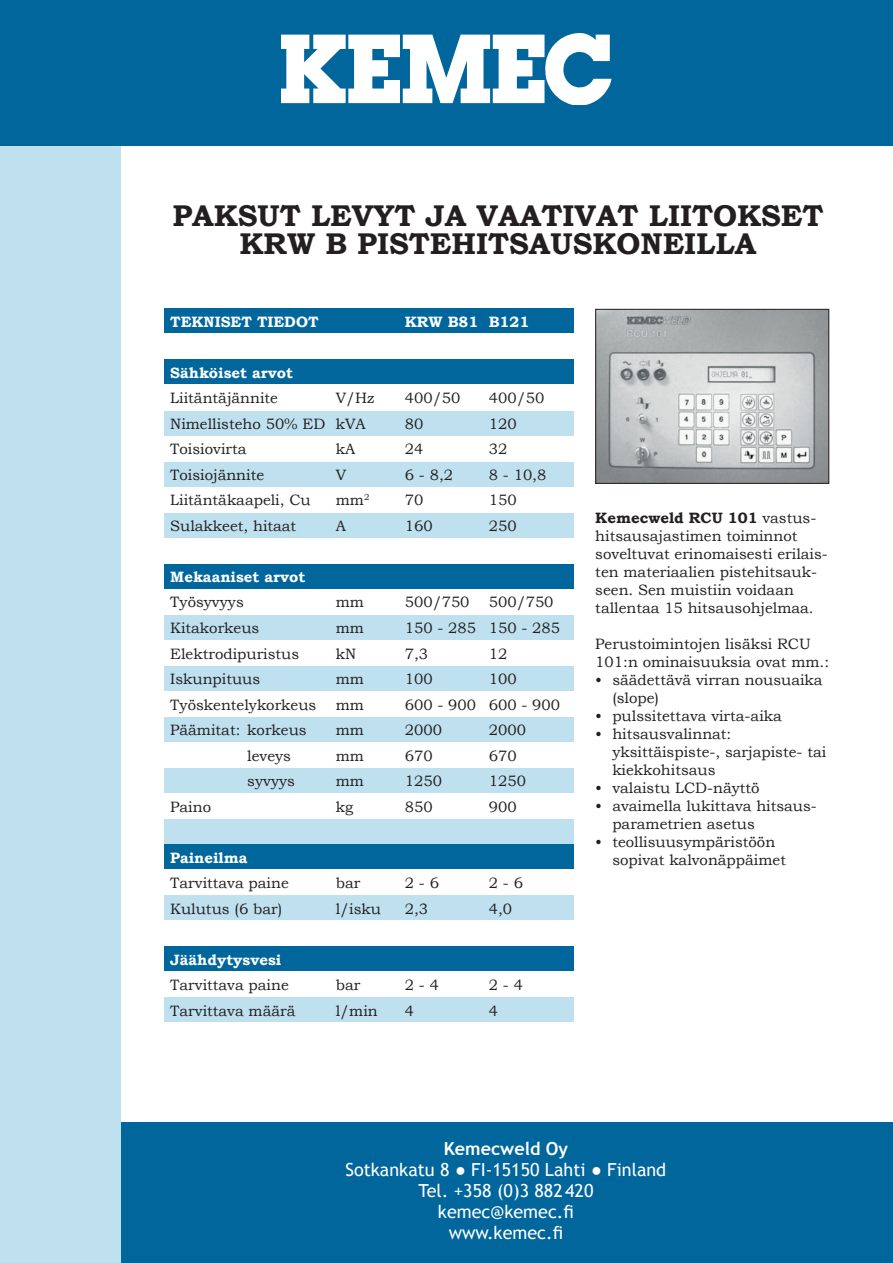
<style>
.page{position:relative;width:893px;height:1263px;background:#fff}
.page>*{position:absolute;margin:0;border:0;box-sizing:border-box;transform-origin:0 0}
.iso_otsikko{font:700 30px "Bookman Old Style";color:#231f20}
.t1{font:18px/21px "Trebuchet MS";color:#fff;text-align:center}
.t2{font:700 18px "Trebuchet MS";color:#fff}
.leipis{font:15px/18px "Bookman Old Style";color:#231f20}
.leipis-2{font:700 15px "Bookman Old Style";color:#fff}
.s1{font-weight:700}
</style>
<div class="page">
<div style="left:121px;top:1123px;width:772px;height:140px;background:#01669c"></div>
<div style="left:0;top:141px;width:121px;height:1122px;background:#bee0ef"></div>
<img style="left:597px;top:311px;width:230px;height:171px">
<div style="left:595px;top:309px;width:234px;height:175px;border:1px solid #231f20"></div>
<div style="left:164px;top:309px;width:409px;height:24px;background:#01669c"></div>
<div style="left:164px;top:360px;width:409px;height:24px;background:#01669c"></div>
<div style="left:164px;top:411px;width:409px;height:24px;background:#bee0ef"></div>
<div style="left:164px;top:462px;width:409px;height:24px;background:#bee0ef"></div>
<div style="left:164px;top:513px;width:409px;height:24px;background:#bee0ef"></div>
<div style="left:164px;top:564px;width:409px;height:24px;background:#01669c"></div>
<div style="left:164px;top:615px;width:409px;height:24px;background:#bee0ef"></div>
<div style="left:164px;top:666px;width:409px;height:24px;background:#bee0ef"></div>
<div style="left:164px;top:717px;width:409px;height:24px;background:#bee0ef"></div>
<div style="left:164px;top:768px;width:409px;height:24px;background:#bee0ef"></div>
<div style="left:164px;top:819px;width:409px;height:24px;background:#bee0ef"></div>
<div style="left:164px;top:845px;width:409px;height:24px;background:#01669c"></div>
<div style="left:164px;top:896px;width:409px;height:24px;background:#bee0ef"></div>
<div style="left:164px;top:947px;width:409px;height:24px;background:#01669c"></div>
<div style="left:164px;top:998px;width:409px;height:24px;background:#bee0ef"></div>
<div style="left:0;top:0;width:893px;height:146px;background:#01669c"></div>
<img style="left:282px;top:33px;width:329px;height:72px">
<p class="iso_otsikko" style="left:172px;top:194px;width:652px">PAKSUT LEVYT JA VAATIVAT LIITOKSET</p>
<p class="iso_otsikko" style="left:240px;top:222px;width:518px">KRW B PISTEHITSAUSKONEILLA</p>
<p class="leipis-2" style="left:170px;top:311px;width:150px">TEKNISET TIEDOT</p>
<p class="leipis-2" style="left:405px;top:311px;width:126px">KRW B81 B121</p>
<p class="leipis-2" style="left:170px;top:362px;width:124px">Sähköiset arvot</p>
<p class="leipis" style="left:170px;top:389px;width:109px">Liitäntäjännite</p>
<p class="leipis" style="left:336px;top:389px;width:40px">V/Hz</p>
<p class="leipis" style="left:405px;top:389px;width:57px">400/50</p>
<p class="leipis" style="left:489px;top:389px;width:57px">400/50</p>
<p class="leipis" style="left:170px;top:415px;width:197px">Nimellisteho 50% ED kVA</p>
<p class="leipis" style="left:405px;top:415px;width:20px">80</p>
<p class="leipis" style="left:489px;top:415px;width:29px">120</p>
<p class="leipis" style="left:170px;top:440px;width:78px">Toisiovirta</p>
<p class="leipis" style="left:336px;top:440px;width:21px">kA</p>
<p class="leipis" style="left:405px;top:440px;width:20px">24</p>
<p class="leipis" style="left:489px;top:440px;width:20px">32</p>
<p class="leipis" style="left:170px;top:466px;width:95px">Toisiojännite</p>
<p class="leipis" style="left:336px;top:466px;width:12px">V</p>
<p class="leipis" style="left:405px;top:466px;width:50px">6 - 8,2</p>
<p class="leipis" style="left:489px;top:466px;width:59px">8 - 10,8</p>
<p class="leipis" style="left:170px;top:491px;width:142px">Liitäntäkaapeli, Cu</p>
<p class="leipis" style="left:336px;top:491px;width:35px">mm<sup>2</sup></p>
<p class="leipis" style="left:405px;top:491px;width:20px">70</p>
<p class="leipis" style="left:489px;top:491px;width:29px">150</p>
<p class="leipis" style="left:170px;top:517px;width:127px">Sulakkeet, hitaat</p>
<p class="leipis" style="left:336px;top:517px;width:12px">A</p>
<p class="leipis" style="left:405px;top:517px;width:29px">160</p>
<p class="leipis" style="left:489px;top:517px;width:29px">250</p>
<p class="leipis-2" style="left:170px;top:566px;width:137px">Mekaaniset arvot</p>
<p class="leipis" style="left:170px;top:593px;width:75px">Työsyvyys</p>
<p class="leipis" style="left:336px;top:593px;width:30px">mm</p>
<p class="leipis" style="left:405px;top:593px;width:66px">500/750</p>
<p class="leipis" style="left:489px;top:593px;width:66px">500/750</p>
<p class="leipis" style="left:170px;top:619px;width:91px">Kitakorkeus</p>
<p class="leipis" style="left:336px;top:619px;width:30px">mm</p>
<p class="leipis" style="left:405px;top:619px;width:157px">150 - 285 150 - 285</p>
<p class="leipis" style="left:170px;top:644px;width:130px">Elektrodipuristus</p>
<p class="leipis" style="left:336px;top:644px;width:22px">kN</p>
<p class="leipis" style="left:405px;top:644px;width:25px">7,3</p>
<p class="leipis" style="left:489px;top:644px;width:20px">12</p>
<p class="leipis" style="left:170px;top:670px;width:91px">Iskunpituus</p>
<p class="leipis" style="left:336px;top:670px;width:30px">mm</p>
<p class="leipis" style="left:405px;top:670px;width:29px">100</p>
<p class="leipis" style="left:489px;top:670px;width:29px">100</p>
<p class="leipis" style="left:170px;top:695px;width:148px">Työskentelykorkeus</p>
<p class="leipis" style="left:336px;top:695px;width:30px">mm</p>
<p class="leipis" style="left:405px;top:695px;width:157px">600 - 900 600 - 900</p>
<p class="leipis" style="left:170px;top:721px;width:138px">Päämitat: korkeus</p>
<p class="leipis" style="left:336px;top:721px;width:30px">mm</p>
<p class="leipis" style="left:405px;top:721px;width:39px">2000</p>
<p class="leipis" style="left:489px;top:721px;width:39px">2000</p>
<p class="leipis" style="left:247px;top:746px;width:45px">leveys</p>
<p class="leipis" style="left:336px;top:746px;width:30px">mm</p>
<p class="leipis" style="left:405px;top:746px;width:29px">670</p>
<p class="leipis" style="left:489px;top:746px;width:29px">670</p>
<p class="leipis" style="left:247px;top:772px;width:49px">syvyys</p>
<p class="leipis" style="left:336px;top:772px;width:30px">mm</p>
<p class="leipis" style="left:405px;top:772px;width:39px">1250</p>
<p class="leipis" style="left:489px;top:772px;width:39px">1250</p>
<p class="leipis" style="left:170px;top:797px;width:42px">Paino</p>
<p class="leipis" style="left:336px;top:797px;width:19px">kg</p>
<p class="leipis" style="left:405px;top:797px;width:29px">850</p>
<p class="leipis" style="left:489px;top:797px;width:29px">900</p>
<p class="leipis-2" style="left:170px;top:847px;width:79px">Paineilma</p>
<p class="leipis" style="left:170px;top:874px;width:120px">Tarvittava paine</p>
<p class="leipis" style="left:336px;top:874px;width:26px">bar</p>
<p class="leipis" style="left:405px;top:874px;width:36px">2 - 6</p>
<p class="leipis" style="left:489px;top:874px;width:36px">2 - 6</p>
<p class="leipis" style="left:170px;top:899px;width:113px">Kulutus (6 bar)</p>
<p class="leipis" style="left:336px;top:899px;width:47px">l/isku</p>
<p class="leipis" style="left:405px;top:899px;width:25px">2,3</p>
<p class="leipis" style="left:489px;top:899px;width:25px">4,0</p>
<p class="leipis-2" style="left:170px;top:949px;width:112px">Jäähdytysvesi</p>
<p class="leipis" style="left:170px;top:976px;width:120px">Tarvittava paine</p>
<p class="leipis" style="left:336px;top:976px;width:26px">bar</p>
<p class="leipis" style="left:405px;top:976px;width:36px">2 - 4</p>
<p class="leipis" style="left:489px;top:976px;width:36px">2 - 4</p>
<p class="leipis" style="left:170px;top:1002px;width:127px">Tarvittava määrä</p>
<p class="leipis" style="left:336px;top:1002px;width:43px">l/min</p>
<p class="leipis" style="left:405px;top:1002px;width:11px">4</p>
<p class="leipis" style="left:489px;top:1002px;width:11px">4</p>
<p class="leipis" style="left:595px;top:509px;width:234px"><span class="s1">Kemecweld RCU 101</span> vastus&shy;hitsausajastimen toiminnot soveltuvat erinomaisesti erilais&shy;ten materiaalien pistehitsauk&shy;seen. Sen muistiin voidaan tallentaa 15 hitsausohjelmaa.</p>
<p class="leipis" style="left:595px;top:635px;width:217px">Perustoimintojen lisäksi RCU</p>
<p class="leipis" style="left:595px;top:653px;width:235px">101:n ominaisuuksia ovat mm.:</p>
<p class="leipis" style="left:612px;top:671px;width:212px;text-indent:-17px">• säädettävä virran nousuaika (slope)</p>
<p class="leipis" style="left:595px;top:707px;width:188px">• pulssitettava virta-aika</p>
<p class="leipis" style="left:595px;top:725px;width:138px">• hitsausvalinnat:</p>
<p class="leipis" style="left:612px;top:743px;width:215px">yksittäispiste-, sarjapiste- tai kiekkohitsaus</p>
<p class="leipis" style="left:595px;top:779px;width:166px">• valaistu LCD-näyttö</p>
<p class="leipis" style="left:612px;top:797px;width:206px;text-indent:-17px">• avaimella lukittava hitsaus&shy;parametrien asetus</p>
<p class="leipis" style="left:612px;top:833px;width:175px;text-indent:-17px">• teollisuusympäristöön sopivat kalvonäppäimet</p>
<p class="t2" style="left:444px;top:1137px;width:126px">Kemecweld Oy</p>
<p class="t1" style="left:345px;top:1159px;width:322px">Sotkankatu 8 ● FI-15150 Lahti ● Finland<br>Tel. +358 (0)3 882420</p>
<p class="t1" style="left:438px;top:1201px;width:138px">kemec@kemec.fi</p>
<p class="t1" style="left:449px;top:1222px;width:116px">www.kemec.fi</p>
</div>
